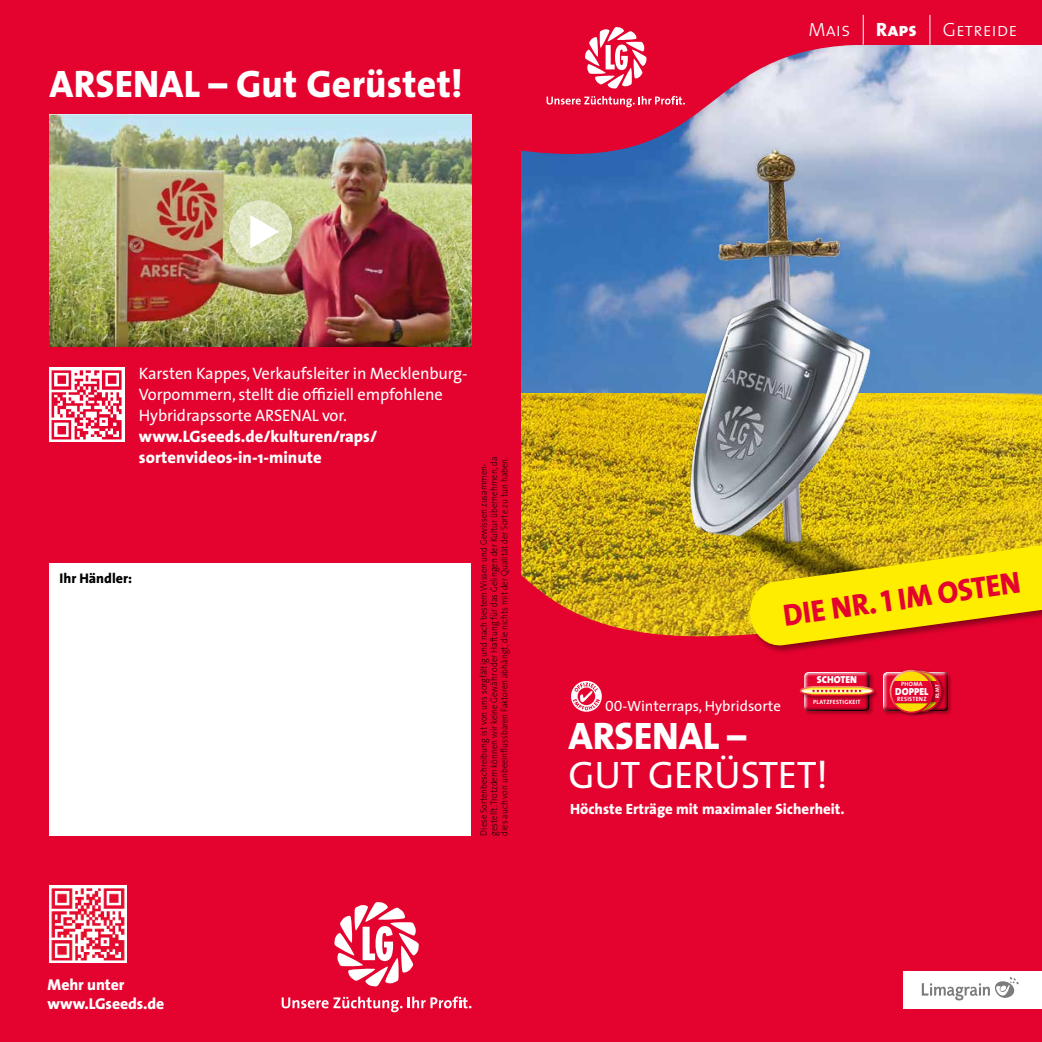
<style>
.page{position:relative;width:1042px;height:1042px;background:#fff}
.page>*{position:absolute;margin:0;border:0;box-sizing:border-box;transform-origin:0 0}
.t1{font:800 38.5px "The Sans";letter-spacing:.005em;color:#fff}
.t2{font:38.5px/38.5px "The Sans";letter-spacing:-.005em;color:#fff}
.t3{font:800 30.8px "The Sans";color:#e4032e;scale:.96 1}
.t4{font:19.25px "The Sans Light Caps";color:#fff}
.t5{font:19.25px "The Sans Extra Bold Caps";color:#fff}
.t6{font:16.62px/21px "The Sans";letter-spacing:-.01em;color:#fff}
.t7{font:800 16.62px/21px "The Sans";color:#fff}
.t8{font:800 15.75px/18.9px "The Sans";letter-spacing:-.005em;color:#fff}
.t9{font:800 14.88px "The Sans";color:#fff}
.t10{font:14.88px "The Sans";color:#fff}
.t11{font:800 14px "The Sans";color:#000}
.t12{font:10.15px "The Sans Black Caps";color:#fff}
.t13{font:200 9.45px/10.2px "The Sans";letter-spacing:.005em;color:#000;scale:.9 1}
.t14{font:6.12px "The Sans Bold Caps";letter-spacing:.045em;color:#fff}
.t15{font:5.42px "The Sans Bold Caps";color:#fff}
.s1{font-family:"The Sans Extra Bold Caps";font-weight:400}
.s2{font-family:"The Sans Caps"}
.s3{font-weight:800}
.s4{font-family:"The Sans Extra Bold Caps"}
</style>
<div class="page">
<img style="left:521px;top:45px;width:521px;height:349px">
<img style="left:521px;top:394px;width:521px;height:172px">
<img style="left:581px;top:106px;width:413px;height:460px">
<div style="left:521px;top:566px;width:521px;height:476px;background:#e4032e"></div>
<div style="left:0;top:45px;width:521px;height:997px;background:#e4032e"></div>
<svg style="left:282px;top:996px;width:120px;height:16px"></svg>
<svg style="left:408px;top:996px;width:63px;height:12px"></svg>
<svg style="left:334px;top:902px;width:85px;height:85px"></svg>
<div style="left:50px;top:563px;width:421px;height:272px;background:#fff"></div>
<div style="left:903px;top:971px;width:139px;height:37px;background:#fff"></div>
<svg style="left:922px;top:977px;width:96px;height:24px"></svg>
<div style="left:0;top:0;width:1042px;height:45px;background:#e4032e"></div>
<svg style="left:521px;top:14px;width:347px;height:140px;fill:#e4032e"></svg>
<svg style="left:546px;top:96px;width:139px;height:11px;background:#eb4a69"></svg>
<svg style="left:584px;top:27px;width:63px;height:62px"></svg>
<hr style="left:863px;top:15px;width:1px;height:30px;background:#fff">
<hr style="left:929px;top:15px;width:1px;height:30px;background:#fff">
<img style="left:50px;top:885px;width:77px;height:77px">
<svg style="left:571px;top:681px;width:31px;height:31px"></svg>
<div style="left:804px;top:672px;width:70px;height:43px;background:#000;opacity:.3"></div>
<svg style="left:804px;top:672px;width:65px;height:39px;background:#d21b3e"></svg>
<div style="left:800px;top:686px;width:78px;height:14px;background:#000;opacity:.3"></div>
<svg style="left:799px;top:685px;width:75px;height:12px"></svg>
<div style="left:883px;top:672px;width:70px;height:43px;background:#000;opacity:.3"></div>
<svg style="left:882px;top:672px;width:67px;height:39px"></svg>
<div style="left:899px;top:669px;width:47px;height:47px;background:#000;opacity:.4"></div>
<div style="left:903px;top:681px;width:37px;height:22px;background:#df062c"></div>
<div style="left:903px;top:681px;width:37px;height:20px;background:#e4032e"></div>
<div style="left:899px;top:671px;width:42px;height:41px;border:2px solid #fff;border-radius:50%"></div>
<div style="left:890px;top:669px;width:47px;height:47px;background:#000;opacity:.4"></div>
<div style="left:890px;top:671px;width:42px;height:41px;background:#fd0;border-radius:50%"></div>
<div style="left:890px;top:681px;width:42px;height:23px;background:#000;opacity:.3"></div>
<div style="left:890px;top:681px;width:42px;height:21px;background:#e4032e"></div>
<div style="left:889px;top:670px;width:44px;height:43px;border:2px solid #fff;border-radius:50%"></div>
<div style="left:748px;top:535px;width:294px;height:119px;background:#000;opacity:.4"></div>
<svg style="left:748px;top:537px;width:294px;height:110px;background:#e2af0b"></svg>
<img style="left:50px;top:367px;width:74px;height:74px">
<img style="left:50px;top:114px;width:421px;height:232px">
<div style="left:219px;top:190px;width:98px;height:99px;background:#000;opacity:.34"></div>
<svg style="left:229px;top:200px;width:63px;height:64px;background:#dde3bd"></svg>
<svg style="left:250px;top:215px;width:29px;height:33px"></svg>
<h1 class="t1" style="left:50px;top:52px;width:414px">ARSENAL – Gut Gerüstet!</h1>
<h3 class="t4" style="left:808px;top:13px;width:43px">Mais</h3>
<h3 class="t5" style="left:876px;top:13px;width:42px">Raps</h3>
<h3 class="t4" style="left:943px;top:13px;width:76px">Getreide</h3>
<h3 class="t6" style="left:139px;top:363px;width:330px">Karsten Kappes, Verkaufsleiter in Mecklenburg-<br>Vorpommern, stellt die offiziell empfohlene<br>Hybridrapssorte ARSENAL vor.</h3>
<h3 class="t7" style="left:139px;top:426px;width:240px">www.LGseeds.de/kulturen/raps/ sortenvideos-in-1-minute</h3>
<h3 class="t11" style="left:60px;top:567px;width:74px">Ihr Händler:</h3>
<p class="t13" style="left:478px;top:835px;width:422px;rotate:-90deg">Diese Sortenbeschreibung ist von uns sorgfältig und nach bestem Wissen und Gewissen zusammen&shy;gestellt. Trotzdem können wir keine Gewähr oder Haftung für das Gelingen der Kultur übernehmen, da dies auch von unbeeinflussbaren Faktoren abhängt, die nichts mit der Qualität der Sorte zu tun haben.</p>
<h3 class="t8" style="left:48px;top:974px;width:118px">Mehr unter www.LGseeds.de</h3>
<h2 class="t3" style="left:780px;top:589px;width:251px;rotate:-8deg">DIE NR. <span class="s1">1</span> IM OSTEN</h2>
<p class="t12" style="left:817px;top:671px;width:42px">SCHOTEN</p>
<p class="t14" style="left:813px;top:697px;width:49px">PLATZFESTIGKEIT</p>
<h3 class="t10" style="left:605px;top:693px;width:177px"><span class="s2">00</span>-Winterraps, Hybridsorte</h3>
<h1 class="t2" style="left:568px;top:716px;width:261px"><span class="s3">ARSENAL</span> <span class="s4">–<br></span>GUT GERÜSTET!</h1>
<h3 class="t9" style="left:570px;top:796px;width:276px">Höchste Erträge mit maximaler Sicherheit.</h3>
<p class="t14" style="left:901px;top:679px;width:23px">PHOMA</p>
<p class="t12" style="left:895px;top:683px;width:35px">DOPPEL</p>
<p class="t14" style="left:897px;top:694px;width:31px">RESISTENZ</p>
<p class="t15" style="left:932px;top:698px;width:15px;rotate:-90deg">RLM7</p>
</div>
